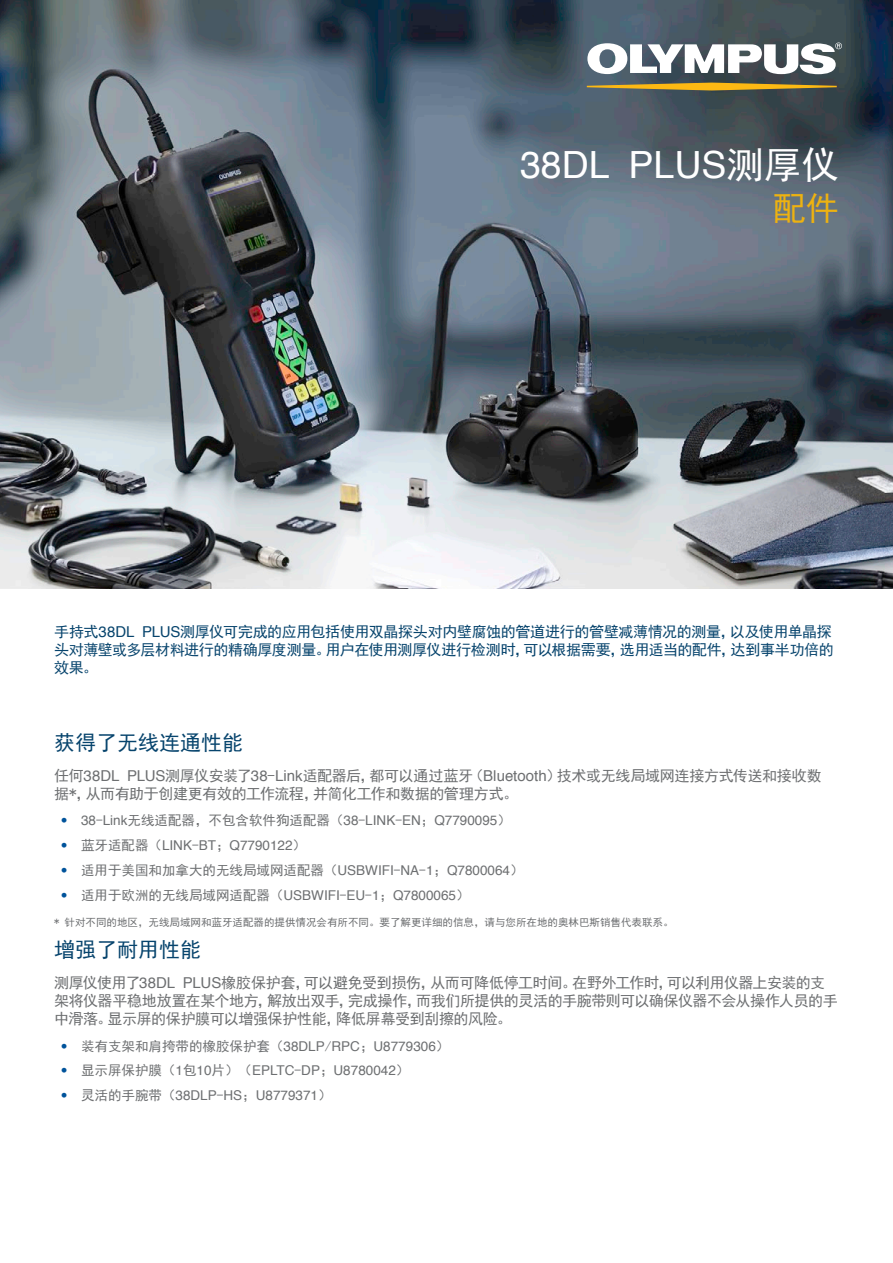
<style>
.page{position:relative;width:893px;height:1263px;background:#fff}
.page>*{position:absolute;margin:0;border:0;box-sizing:border-box;transform-origin:0 0}
.Text{font:37.5px "Helvetica";color:#fff}
.Text-2{font:33px "Sim Hei";color:#eeb210}
.Title_1{font:21px "Sim Hei";color:#07446d}
.Text-3{font:15px/18px "Sim Hei";letter-spacing:-.025em;color:#6d6f71}
.Text-4{font:15px/18px "Sim Hei";letter-spacing:-.025em;color:#07446d;text-align:justify}
.t1{font:13.5px "Helvetica";color:#6d6f71}
.t2{font:13.5px "Sim Hei";color:#6d6f71}
.t3{font:10.5px "Sim Hei";color:#6d6f71}
.s1{font-family:"Sim Hei"}
.s2{font-family:"Helvetica"}
.s3{font-family:"Helvetica Neue LTW1 G";font-weight:300;color:#00539b}
</style>
<div class="page">
<img style="left:0;top:0;width:893px;height:588px">
<svg style="left:587px;top:83px;width:250px;height:7px;background:#be952b"></svg>
<svg style="left:587px;top:43px;width:255px;height:31px"></svg>
<p class="Text" style="left:520px;top:136px;width:320px">38DL PLUS<span class="s1">测厚仪</span></p>
<p class="Text-2" style="left:773px;top:192px;width:67px">配件</p>
<p class="Text-4" style="left:54px;top:623px;width:781px">手持式<span class="s2">38DL PLUS</span>测厚仪可完成的应用包括使用双晶探头对内壁腐蚀的管道进行的管壁减薄情况的测量，以及使用单晶探头对薄壁或多层材料进行的精确厚度测量。用户在使用测厚仪进行检测时，可以根据需要，选用适当的配件，达到事半功倍的效果。</p>
<p class="Title_1" style="left:54px;top:731px;width:190px">获得了无线连通性能</p>
<p class="Text-3" style="left:54px;top:767px;width:769px">任何<span class="s2">38DL PLUS</span>测厚仪安装了<span class="s2">38</span>-<span class="s2">Link</span>适配器后，都可以通过蓝牙（<span class="s2">Bluetooth</span>）技术或无线局域网连接方式传送和接收数据*，从而有助于创建更有效的工作流程，并简化工作和数据的管理方式。</p>
<p class="t1" style="left:61px;top:810px;width:452px"><span class="s3">•</span> 38<span class="s1">-</span>Link<span class="s1">无线适配器，不包含软件狗适配器（</span>38<span class="s1">-</span>LINK<span class="s1">-</span>EN<span class="s1">；</span>Q7790095<span class="s1">）</span></p>
<p class="t1" style="left:61px;top:835px;width:247px"><span class="s3">•</span> <span class="s1">蓝牙适配器（</span>LINK<span class="s1">-</span>BT<span class="s1">；</span>Q7790122<span class="s1">）</span></p>
<p class="t2" style="left:61px;top:863px;width:464px"><span class="s3">•</span> 适用于美国和加拿大的无线局域网适配器（<span class="s2">USBWIFI</span>-<span class="s2">NA</span>-<span class="s2">1</span>；<span class="s2">Q7800064</span>）</p>
<p class="t2" style="left:61px;top:888px;width:410px"><span class="s3">•</span> 适用于欧洲的无线局域网适配器（<span class="s2">USBWIFI</span>-<span class="s2">EU</span>-<span class="s2">1</span>；<span class="s2">Q7800065</span>）</p>
<p class="t3" style="left:54px;top:917px;width:621px">* 针对不同的地区，无线局域网和蓝牙适配器的提供情况会有所不同。要了解更详细的信息，请与您所在地的奥林巴斯销售代表联系。</p>
<p class="Title_1" style="left:54px;top:939px;width:148px">增强了耐用性能</p>
<p class="Text-3" style="left:54px;top:974px;width:785px">测厚仪使用了<span class="s2">38DL PLUS</span>橡胶保护套，可以避免受到损伤，从而可降低停工时间。在野外工作时，可以利用仪器上安装的支架将仪器平稳地放置在某个地方，解放出双手，完成操作，而我们所提供的灵活的手腕带则可以确保仪器不会从操作人员的手中滑落。显示屏的保护膜可以增强保护性能，降低屏幕受到刮擦的风险。</p>
<p class="t2" style="left:61px;top:1039px;width:390px"><span class="s3">•</span> 装有支架和肩挎带的橡胶保护套（<span class="s2">38DLP</span>/<span class="s2">RPC</span>；<span class="s2">U8779306</span>）</p>
<p class="t1" style="left:61px;top:1060px;width:350px"><span class="s3">•</span> <span class="s1">显示屏保护膜（</span>1<span class="s1">包</span>10<span class="s1">片）（</span>EPLTC<span class="s1">-</span>DP<span class="s1">；</span>U8780042<span class="s1">）</span></p>
<p class="t1" style="left:61px;top:1085px;width:272px"><span class="s3">•</span> <span class="s1">灵活的手腕带（</span>38DLP<span class="s1">-</span>HS<span class="s1">；</span>U8779371<span class="s1">）</span></p>
</div>
